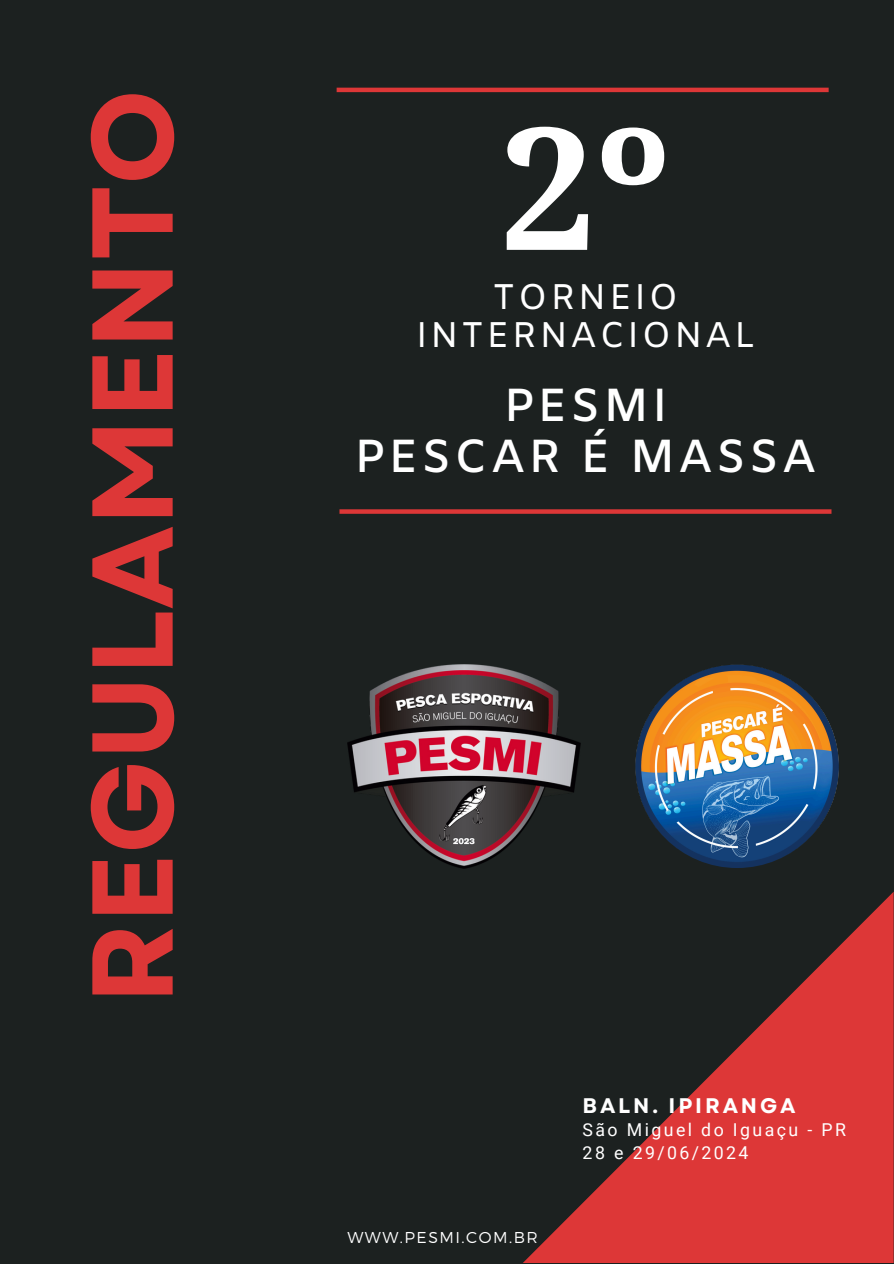
<style>
.page{position:relative;width:894px;height:1264px;background:#fff}
.page>*{position:absolute;margin:0;border:0;box-sizing:border-box;transform-origin:0 0}
.t1{font:700 169.95px "Droid Serif";color:#fff}
.t2{font:700 114.6px "Garet";color:#dd3737}
.t3{font:600 46.35px/50.7px "Amiko";letter-spacing:.07em;color:#fff;text-align:center}
.t4{font:35.7px/38.8px "Amiko";letter-spacing:.07em;color:#fff;text-align:center}
.t5{font:700 21.15px "Garet";letter-spacing:.135em;color:#fff}
.t6{font:17.7px "Roboto";letter-spacing:.135em;color:#fff}
.t7{font:300 15.75px "Montserrat";letter-spacing:.095em;color:#fff}
</style>
<div class="page">
<div style="left:0;top:0;width:893px;height:1263px;background:#1c2120"></div>
<svg style="left:523px;top:892px;width:370px;height:371px"></svg>
<img style="left:347px;top:664px;width:233px;height:204px">
<img style="left:635px;top:664px;width:203px;height:204px;border-radius:50%">
<hr style="left:336px;top:88px;width:492px;height:4px;background:#dd3737">
<div style="left:339px;top:509px;width:492px;height:5px;background:#dd3737"></div>
<h4 class="t2" style="left:50px;top:1004px;width:916px;rotate:-90deg">REGULAMENTO</h4>
<h6 class="t1" style="left:500px;top:92px;width:171px">2º</h6>
<h5 class="t4" style="left:416px;top:280px;width:340px">TORNEIO<br>INTERNACIONAL</h5>
<h6 class="t3" style="left:354px;top:383px;width:463px">PESMI<br>PESCAR É MASSA</h6>
<p class="t7" style="left:347px;top:1227px;width:192px">WWW.PESMI.COM.BR</p>
<h3 class="t5" style="left:582px;top:1090px;width:214px">BALN. IPIRANGA</h3>
<p class="t6" style="left:582px;top:1119px;width:265px">São Miguel do Iguaçu - PR</p>
<p class="t6" style="left:582px;top:1142px;width:167px">28 e 29/06/2024</p>
</div>
